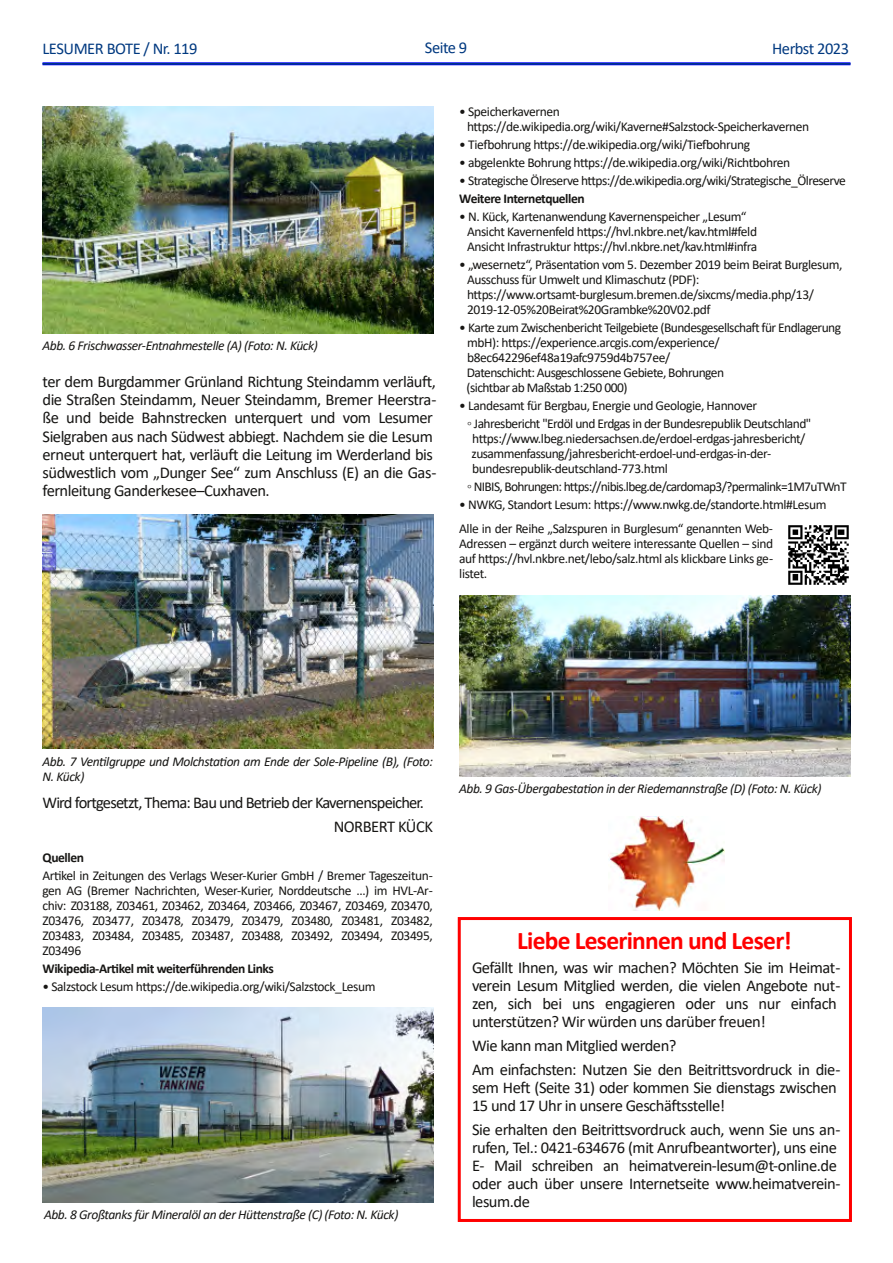
<style>
.page{position:relative;width:893px;height:1263px;background:#fff}
.page>*{position:absolute;margin:0;border:0;box-sizing:border-box;transform-origin:0 0}
.t1{font:700 25.5px "Calibri";letter-spacing:-.03em;color:#f00}
.t2{font:16.5px/18px "Calibri";letter-spacing:-.03em;color:#161513}
.t3{font:16.5px/24px "Calibri";letter-spacing:-.05em;color:#161513}
.t4{font:16.5px "Calibri";letter-spacing:-.025em;color:#003980}
.t5{font:13.5px/15px "Calibri";letter-spacing:-.035em;color:#161513}
.t6{font:italic 13.5px/15px "Calibri";letter-spacing:-.035em;color:#161513}
.t7{font:700 13.5px "Calibri";letter-spacing:-.035em;color:#161513}
.t8{font:13.5px "Calibri";letter-spacing:-.055em;color:#161513}
</style>
<div class="page">
<hr style="left:43px;top:62px;width:807px;height:3px;background:#00f">
<hr style="left:43px;top:63px;width:807px;height:2px;background:#003980">
<div style="left:458px;top:917px;width:394px;height:305px;border:3px solid #f00"></div>
<img style="left:43px;top:106px;width:390px;height:227px">
<img style="left:43px;top:514px;width:390px;height:235px">
<img style="left:43px;top:1007px;width:390px;height:196px">
<img style="left:459px;top:595px;width:391px;height:182px">
<img style="left:788px;top:525px;width:61px;height:60px">
<img style="left:608px;top:816px;width:117px;height:94px">
<p class="t4" style="left:43px;top:42px;width:157px">LESUMER BOTE / Nr. 119</p>
<p class="t4" style="left:425px;top:41px;width:44px">Seite 9</p>
<p class="t4" style="left:772px;top:41px;width:79px">Herbst 2023</p>
<p class="t6" style="left:43px;top:339px;width:277px">Abb. 6 Frischwasser‐Entnahmestelle (A) (Foto: N. Kück)</p>
<p class="t2" style="left:43px;top:374px;width:395px">ter dem Burgdammer Grünland Richtung Steindamm verläuft, die Straßen Steindamm, Neuer Steindamm, Bremer Heerstra‐ ße und beide Bahnstrecken unterquert und vom Lesumer Sielgraben aus nach Südwest abbiegt. Nachdem sie die Lesum erneut unterquert hat, verläuft die Leitung im Werderland bis südwestlich vom „Dunger See“ zum Anschluss (E) an die Gas‐ fernleitung Ganderkesee–Cuxhaven.</p>
<p class="t5" style="left:467px;top:105px;width:344px;text-indent:-8px">• Speicherkavernen https://de.wikipedia.org/wiki/Kaverne#Salzstock‐Speicherkavernen</p>
<p class="t5" style="left:459px;top:138px;width:292px">• Tiefbohrung https://de.wikipedia.org/wiki/Tiefbohrung</p>
<p class="t5" style="left:459px;top:156px;width:333px">• abgelenkte Bohrung https://de.wikipedia.org/wiki/Richtbohren</p>
<p class="t5" style="left:459px;top:174px;width:388px">• Strategische Ölreserve https://de.wikipedia.org/wiki/Strategische_Ölreserve</p>
<p class="t7" style="left:459px;top:192px;width:127px">Weitere Internetquellen</p>
<p class="t5" style="left:467px;top:210px;width:292px;text-indent:-8px">• N. Kück, Kartenanwendung Kavernenspeicher „Lesum“<br>Ansicht Kavernenfeld https://hvl.nkbre.net/kav.html#feld<br>Ansicht Infrastruktur https://hvl.nkbre.net/kav.html#infra</p>
<p class="t5" style="left:467px;top:258px;width:377px;text-indent:-8px">• „wesernetz“, Präsentation vom 5. Dezember 2019 beim Beirat Burglesum, Ausschuss für Umwelt und Klimaschutz (PDF): https://www.ortsamt‐burglesum.bremen.de/sixcms/media.php/13/ 2019‐12‐05%20Beirat%20Grambke%20V02.pdf</p>
<p class="t5" style="left:467px;top:321px;width:376px;text-indent:-7px">• Karte zum Zwischenbericht Teilgebiete (Bundesgesellschaft für Endlagerung mbH): https://experience.arcgis.com/experience/ b8ec642296ef48a19afc9759d4b757ee/<br>Datenschicht: Ausgeschlossene Gebiete, Bohrungen<br>(sichtbar ab Maßstab 1:250 000)</p>
<p class="t5" style="left:467px;top:397px;width:346px;line-height:18px;text-indent:-8px">• Landesamt für Bergbau, Energie und Geologie, Hannover<br>◦ Jahresbericht "Erdöl und Erdgas in der Bundesrepublik Deutschland"</p>
<p class="t5" style="left:472px;top:432px;width:335px">https://www.lbeg.niedersachsen.de/erdoel‐erdgas‐jahresbericht/ zusammenfassung/jahresbericht‐erdoel‐und‐erdgas‐in‐der‐ bundesrepublik‐deutschland‐773.html</p>
<p class="t8" style="left:467px;top:480px;width:381px">◦ NIBIS, Bohrungen: https://nibis.lbeg.de/cardomap3/?permalink=1M7uTWnT</p>
<p class="t5" style="left:459px;top:493px;width:369px;line-height:24px">• NWKG, Standort Lesum: https://www.nwkg.de/standorte.html#Lesum<br>Alle in der Reihe „Salzspuren in Burglesum“ genannten Web‐</p>
<p class="t5" style="left:459px;top:537px;width:315px;text-align:justify">Adressen – ergänzt durch weitere interessante Quellen – sind auf https://hvl.nkbre.net/lebo/salz.html als klickbare Links ge‐ listet.</p>
<p class="t6" style="left:43px;top:755px;width:392px">Abb. 7 Ventilgruppe und Molchstation am Ende der Sole‐Pipeline (B), (Foto:<br>N. Kück)</p>
<p class="t3" style="left:334px;top:791px;width:101px;text-indent:-291px">Wird fortgesetzt, Thema: Bau und Betrieb der Kavernenspeicher.<br>NORBERT KÜCK</p>
<p class="t7" style="left:43px;top:851px;width:43px">Quellen</p>
<p class="t5" style="left:43px;top:869px;width:392px;text-align:justify">Artikel in Zeitungen des Verlags Weser‐Kurier GmbH / Bremer Tageszeitun‐ gen AG (Bremer Nachrichten, Weser‐Kurier, Norddeutsche …) im HVL‐Ar‐ chiv: Z03188, Z03461, Z03462, Z03464, Z03466, Z03467, Z03469, Z03470, Z03476, Z03477, Z03478, Z03479, Z03479, Z03480, Z03481, Z03482, Z03483, Z03484, Z03485, Z03487, Z03488, Z03492, Z03494, Z03495, Z03496</p>
<p class="t7" style="left:43px;top:962px;width:233px">Wikipedia‐Artikel mit weiterführenden Links</p>
<p class="t5" style="left:43px;top:980px;width:335px">• Salzstock Lesum https://de.wikipedia.org/wiki/Salzstock_Lesum</p>
<p class="t6" style="left:44px;top:1208px;width:356px">Abb. 8 Großtanks für Mineralöl an der Hüttenstraße (C) (Foto: N. Kück)</p>
<p class="t6" style="left:459px;top:782px;width:364px">Abb. 9 Gas‐Übergabestation in der Riedemannstraße (D) (Foto: N. Kück)</p>
<h1 class="t1" style="left:517px;top:929px;width:276px">Liebe Leserinnen und Leser!</h1>
<p class="t2" style="left:472px;top:959px;width:370px">Gefällt Ihnen, was wir machen? Möchten Sie im Heimat‐ verein Lesum Mitglied werden, die vielen Angebote nut‐ zen, sich bei uns engagieren oder uns nur einfach unterstützen? Wir würden uns darüber freuen!</p>
<p class="t2" style="left:472px;top:1034px;width:370px;line-height:24px">Wie kann man Mitglied werden?<br>Am einfachsten: Nutzen Sie den Beitrittsvordruck in die‐</p>
<p class="t2" style="left:472px;top:1079px;width:366px">sem Heft (Seite 31) oder kommen Sie dienstags zwischen<br>15 und 17 Uhr in unsere Geschäftsstelle!</p>
<p class="t2" style="left:472px;top:1121px;width:370px">Sie erhalten den Beitrittsvordruck auch, wenn Sie uns an‐ rufen, Tel.: 0421‐634676 (mit Anrufbeantworter), uns eine E‐ Mail schreiben an heimatverein‐lesum@t‐online.de oder auch über unsere Internetseite www.heimatverein‐ lesum.de</p>
</div>
